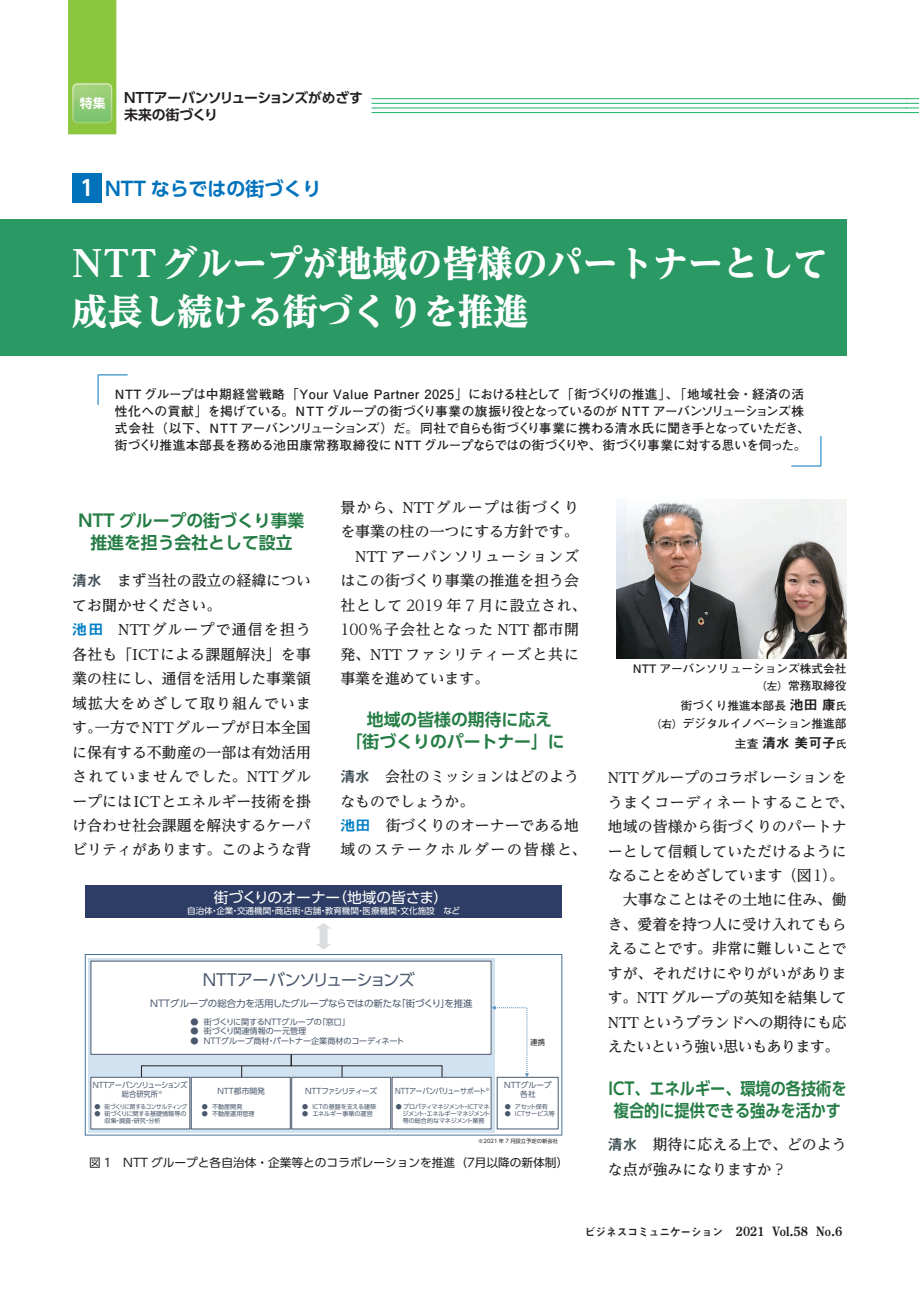
<style>
.page{position:relative;width:919px;height:1289px;background:#fff}
.page>*{position:absolute;margin:0;border:0;box-sizing:border-box;transform-origin:0 0}
.t1{font:800 36.15px/47.8px "UD Reimin Pro";color:#fff}
.t2{font:700 19.2px "UD Shin Go Pro De";color:#0072bc}
.t3{font:700 16.95px/22.4px "UD Shin Go Pro De";color:#257d45;text-align:center}
.t4{font:700 16.95px/22.4px "UD Shin Go Pro De";color:#257d45;text-align:center;scale:.89 1}
.t5{font:16.2px "UD Shin Go Pro";letter-spacing:-.04em;color:#4a586d}
.t6{font:500 14.85px/24.5px "UD Reimin Pro";color:#231f20}
.t7{font:500 14.85px "UD Reimin Pro";letter-spacing:.05em;color:#231f20}
.t8{font:500 14.85px "UD Reimin Pro";letter-spacing:.055em;color:#231f20}
.t9{font:500 14.85px "UD Reimin Pro";letter-spacing:-.025em;color:#231f20}
.t10{font:500 14.85px "UD Reimin Pro";letter-spacing:-.02em;color:#231f20}
.t11{font:500 14.85px "UD Reimin Pro";letter-spacing:.08em;color:#231f20}
.t12{font:500 14.85px "UD Reimin Pro";letter-spacing:.065em;color:#231f20}
.t13{font:500 14.85px "UD Reimin Pro";letter-spacing:.04em;color:#231f20}
.t14{font:500 14.85px "UD Reimin Pro";letter-spacing:-.03em;color:#231f20}
.t15{font:500 14.85px "UD Reimin Pro";letter-spacing:.06em;color:#231f20}
.t16{font:14.7px "UD Shin Go Pro";letter-spacing:-.02em;color:#fff}
.t17{font:700 13.8px/16.6px "UD Shin Go Pro De";letter-spacing:-.015em;color:#231f20}
.t18{font:13.8px "Midashi Go Pro MB31";color:#231f20}
.t19{font:700 12.75px/17px "Futo Go B101 Pro";letter-spacing:-.02em;color:#231f20}
.t20{font:700 12.75px "Century Old Style";color:#231f20;scale:.85 1}
.t21{font:700 12.75px "UD Shin Go Pro De";color:#fff}
.t22{font:700 11.7px/17px "Futo Go B101 Pro";color:#231f20;text-align:right}
.t23{font:11.7px "UD Shin Go Pro";color:#231f20}
.t24{font:9.45px "UD Shin Go Pro";letter-spacing:-.01em;color:#4a586d}
.t25{font:8.55px "UD Shin Go Pro";color:#fff}
.t26{font:8.1px "UD Shin Go Pro";letter-spacing:-.005em;color:#4a586d}
.t27{font:7.8px/9.3px "UD Shin Go Pro";letter-spacing:-.015em;color:#4a586d;text-align:center;scale:.93 1}
.t28{font:7.8px/9.3px "UD Shin Go Pro";letter-spacing:-.015em;color:#4a586d;text-align:center}
.t29{font:7.8px "UD Shin Go Pro";letter-spacing:-.015em;color:#4a586d;scale:.87 1}
.t30{font:7.8px "UD Shin Go Pro";letter-spacing:-.115em;color:#4a586d}
.t31{font:7.35px "UD Shin Go Pro";color:#231f20}
.t32{font:6.15px/7.4px "UD Shin Go Pro";letter-spacing:-.02em;color:#4a586d}
.t33{font:6.15px/7.4px "UD Shin Go Pro";color:#4a586d}
.t34{font:6.15px "UD Shin Go Pro";letter-spacing:-.05em;color:#4a586d}
.t35{font:5.25px "UD Shin Go Pro";color:#231f20}
.s1{font-size:21.3px;color:#fff}
.s2{font-family:"Century Old Style";font-weight:400}
.s3{font-weight:400}
.s4{font-family:"Midashi Go Pro MB31";font-weight:400;color:#425159}
.s5{font-family:"Midashi Go Pro MB31";font-weight:400;color:#007ec5}
.s6{font-size:10.65px}
.s7{font-family:"Midashi Go Pro MB31";font-weight:400;font-size:13.8px}
.s8{font-family:"Futo Go B101 Pro";font-weight:700;font-size:11.7px}
.s9{font-family:"Futo Go B101 Pro";font-weight:700;font-size:10.65px}
.s10{font-family:"Midashi Go Pro MB31";font-weight:400;font-size:10.65px}
</style>
<div class="page">
<svg style="left:68px;top:0;width:49px;height:135px;background:#8ec84b"></svg>
<img style="left:110px;top:85px;width:1px;height:14px">
<img style="left:74px;top:85px;width:36px;height:18px">
<hr style="left:371px;top:98px;width:535px;height:1px;background:#1eb26a">
<hr style="left:371px;top:103px;width:535px;height:1px;background:#1eb26a">
<hr style="left:371px;top:107px;width:535px;height:1px;background:#1eb26a">
<hr style="left:371px;top:112px;width:535px;height:1px;background:#1eb26a">
<svg style="left:906px;top:98px;width:12px;height:15px"></svg>
<hr style="left:97px;top:375px;width:2px;height:30px;background:#0d7ec3">
<hr style="left:98px;top:374px;width:30px;height:1px;background:#0d7ec3">
<hr style="left:820px;top:436px;width:1px;height:30px;background:#0d7ec3">
<hr style="left:791px;top:465px;width:30px;height:1px;background:#0d7ec3">
<div style="left:72px;top:173px;width:30px;height:30px;background:#0072bc"></div>
<div style="left:0;top:219px;width:846px;height:136px;background:#2a9963"></div>
<img style="left:616px;top:500px;width:230px;height:158px">
<svg style="left:88px;top:958px;width:406px;height:174px;background:#becfdd"></svg>
<div style="left:85px;top:885px;width:476px;height:33px;background:#2e3d65"></div>
<svg style="left:316px;top:923px;width:15px;height:26px"></svg>
<div style="left:91px;top:961px;width:400px;height:93px;background:#fff"></div>
<div style="left:85px;top:954px;width:477px;height:181px;border:1px solid #487397"></div>
<svg style="left:491px;top:1005px;width:38px;height:72px"></svg>
<div style="left:497px;top:1077px;width:61px;height:51px;border:1px solid #4a586d"></div>
<div style="left:392px;top:1077px;width:99px;height:51px;background:#fff"></div>
<div style="left:392px;top:1077px;width:99px;height:51px;border:1px solid #4a586d"></div>
<div style="left:191px;top:1077px;width:99px;height:51px;background:#fff"></div>
<div style="left:191px;top:1077px;width:99px;height:51px;border:1px solid #4a586d"></div>
<div style="left:292px;top:1077px;width:98px;height:51px;background:#fff"></div>
<div style="left:291px;top:1077px;width:100px;height:51px;border:1px solid #4a586d"></div>
<div style="left:91px;top:1077px;width:99px;height:51px;background:#fff"></div>
<div style="left:91px;top:1077px;width:99px;height:51px;border:1px solid #4a586d"></div>
<svg style="left:141px;top:1053px;width:301px;height:24px;background:#c3d3df"></svg>
<p class="t21" style="left:80px;top:92px;width:27px">特集</p>
<p class="t17" style="left:124px;top:89px;width:240px">NTTアーバンソリューションズがめざす未来の街づくり</p>
<p class="t2" style="left:80px;top:173px;width:242px"><span class="s1">1</span> NTT ならではの街づくり</p>
<h1 class="t1" style="left:72px;top:239px;width:757px">NTTグループが地域の皆様のパートナーとして成長し続ける街づくりを推進</h1>
<p class="t19" style="left:115px;top:384px;width:696px">NTT グループは中期経営戦略「Your Value Partner 2025」における柱として「街づくりの推進」、「地域社会・経済の活性化への貢献」を掲げている。NTT グループの街づくり事業の旗振り役となっているのが NTT アーバンソリューションズ株式会社（以下、NTT アーバンソリューションズ）だ。同社で自らも街づくり事業に携わる清水氏に聞き手となっていただき、街づくり推進本部長を務める池田康常務取締役に NTT グループならではの街づくりや、街づくり事業に対する思いを伺った。</p>
<p class="t11" style="left:340px;top:495px;width:240px">景から、<span class="s2">NTT</span>グループは街づくり</p>
<p class="t6" style="left:340px;top:519px;width:240px">を事業の柱の一つにする方針です。</p>
<p class="t15" style="left:355px;top:544px;width:225px"><span class="s2">NTT</span> アーバンソリューションズ</p>
<p class="t6" style="left:340px;top:568px;width:240px">はこの街づくり事業の推進を担う会</p>
<p class="t7" style="left:340px;top:593px;width:247px">社として <span class="s3">2019</span> 年 <span class="s3">7</span> 月に設立され、</p>
<p class="t8" style="left:340px;top:617px;width:240px"><span class="s3">100</span>％子会社となった <span class="s2">NTT</span> 都市開</p>
<p class="t12" style="left:340px;top:642px;width:240px">発、<span class="s2">NTT</span> ファシリティーズと共に</p>
<p class="t6" style="left:340px;top:666px;width:150px">事業を進めています。</p>
<p class="t3" style="left:78px;top:509px;width:227px">NTT グループの街づくり事業推進を担う会社として設立</p>
<p class="t6" style="left:72px;top:568px;width:240px"><span class="s4">清水</span>　まず当社の設立の経緯についてお聞かせください。<br><span class="s5">池田</span> <span class="s2">NTT</span>グループで通信を担う各社も「<span class="s2">ICT</span>による課題解決」を事業の柱にし、通信を活用した事業領域拡大をめざして取り組んでいます。一方で<span class="s2">NTT</span>グループが日本全国に保有する不動産の一部は有効活用されていませんでした。<span class="s2">NTT</span>グループには<span class="s2">ICT</span>とエネルギー技術を掛け合わせ社会課題を解決するケーパビリティがあります。このような背</p>
<p class="t22" style="left:633px;top:658px;width:215px">NTT アーバンソリューションズ株式会社<span class="s6">（左）</span>常務取締役</p>
<p class="t22" style="left:651px;top:694px;width:197px;line-height:18.3px">街づくり推進本部長 <span class="s7">池田 康</span><span class="s6">氏<br>（右）</span>デジタルイノベーション推進部</p>
<p class="t18" style="left:735px;top:731px;width:113px"><span class="s8">主査</span> 清水 美可子<span class="s9">氏</span></p>
<p class="t3" style="left:346px;top:707px;width:220px">地域の皆様の期待に応え<br>「街づくりのパートナー」に</p>
<p class="t6" style="left:340px;top:763px;width:247px"><span class="s4">清水</span>　会社のミッションはどのようなものでしょうか。<br><span class="s5">池田</span>　街づくりのオーナーである地域のステークホルダーの皆様と、</p>
<p class="t6" style="left:608px;top:765px;width:240px"><span class="s2">NTT</span>グループのコラボレーションを</p>
<p class="t13" style="left:608px;top:789px;width:248px">うまくコーディネートすることで、</p>
<p class="t6" style="left:608px;top:813px;width:240px">地域の皆様から街づくりのパートナ</p>
<p class="t6" style="left:608px;top:838px;width:240px">ーとして信頼していただけるように</p>
<p class="t9" style="left:608px;top:863px;width:238px">なることをめざしています（図<span class="s3">1</span>）。</p>
<p class="t6" style="left:622px;top:887px;width:225px">大事なことはその土地に住み、働</p>
<p class="t6" style="left:608px;top:911px;width:240px">き、愛着を持つ人に受け入れてもら</p>
<p class="t6" style="left:608px;top:936px;width:240px">えることです。非常に難しいことで</p>
<p class="t6" style="left:608px;top:960px;width:240px">すが、それだけにやりがいがありま</p>
<p class="t6" style="left:608px;top:985px;width:240px">す。<span class="s2">NTT</span> グループの英知を結集して</p>
<p class="t10" style="left:608px;top:1010px;width:240px"><span class="s2">NTT</span> というブランドへの期待にも応</p>
<p class="t14" style="left:608px;top:1034px;width:233px">えたいという強い思いもあります。</p>
<p class="t16" style="left:214px;top:885px;width:236px">街づくりのオーナー（地域の皆さま）</p>
<p class="t25" style="left:187px;top:904px;width:274px">自治体・企業・交通機関・商店街・店舗・教育機関・医療機関・文化施設　など</p>
<p class="t5" style="left:203px;top:966px;width:214px">NTTアーバンソリューションズ</p>
<p class="t24" style="left:150px;top:995px;width:324px">NTTグループの総合力を活用したグループならではの新たな「街づくり」を推進</p>
<p class="t26" style="left:190px;top:1015px;width:161px">● 街づくりに関するNTTグループの「窓口」</p>
<p class="t26" style="left:190px;top:1024px;width:117px">● 街づくり関連情報の一元管理</p>
<p class="t26" style="left:190px;top:1034px;width:215px">● NTTグループ商材・パートナー企業商材のコーディネート</p>
<p class="t31" style="left:530px;top:1036px;width:16px">連携</p>
<p class="t28" style="left:504px;top:1079px;width:49px">NTTグループ各社</p>
<p class="t32" style="left:505px;top:1102px;width:45px">● アセット保有</p>
<p class="t32" style="left:505px;top:1109px;width:52px">● ICTサービス等</p>
<p class="t4" style="left:608px;top:1076px;width:269px">ICT、エネルギー、環境の各技術を複合的に提供できる強みを活かす</p>
<p class="t27" style="left:93px;top:1079px;width:103px">NTTアーバンソリューションズ総合研究所<sup>※</sup></p>
<p class="t34" style="left:94px;top:1101px;width:94px">● 街づくりに関するコンサルティング</p>
<p class="t33" style="left:105px;top:1109px;width:83px;text-indent:-10px">● 街づくりに関する基礎情報等の収集・調査・研究・分析</p>
<p class="t29" style="left:395px;top:1084px;width:111px">NTTアーバンバリューサポート<sup>※</sup></p>
<p class="t32" style="left:402px;top:1102px;width:89px;text-indent:-7px">● プロパティマネジメント・ICTマネジメント・エネルギーマネジメント等の総合的なマネジメント業務</p>
<p class="t30" style="left:305px;top:1084px;width:74px">NTTファシリティーズ</p>
<p class="t33" style="left:302px;top:1102px;width:75px">● ICTの基盤を支える建築</p>
<p class="t33" style="left:302px;top:1109px;width:72px">● エネルギー事業の運営</p>
<p class="t28" style="left:217px;top:1085px;width:49px">NTT都市開発</p>
<p class="t32" style="left:202px;top:1102px;width:42px">● 不動産開発</p>
<p class="t33" style="left:202px;top:1109px;width:54px">● 不動産運用管理</p>
<p class="t35" style="left:478px;top:1136px;width:81px">※2021 年 7 月設立予定の新会社</p>
<p class="t23" style="left:89px;top:1153px;width:480px">図 1　NTT グループと各自治体・企業等とのコラボレーションを推進（7月以降の新体制）</p>
<p class="t6" style="left:608px;top:1131px;width:240px"><span class="s4">清水</span>　期待に応える上で、どのような点が強みになりますか<span class="s3">？</span></p>
<p class="t20" style="left:585px;top:1223px;width:304px"><span class="s10">ビジネスコミュニケーション</span> 2021 Vol.58 No.6</p>
</div>
